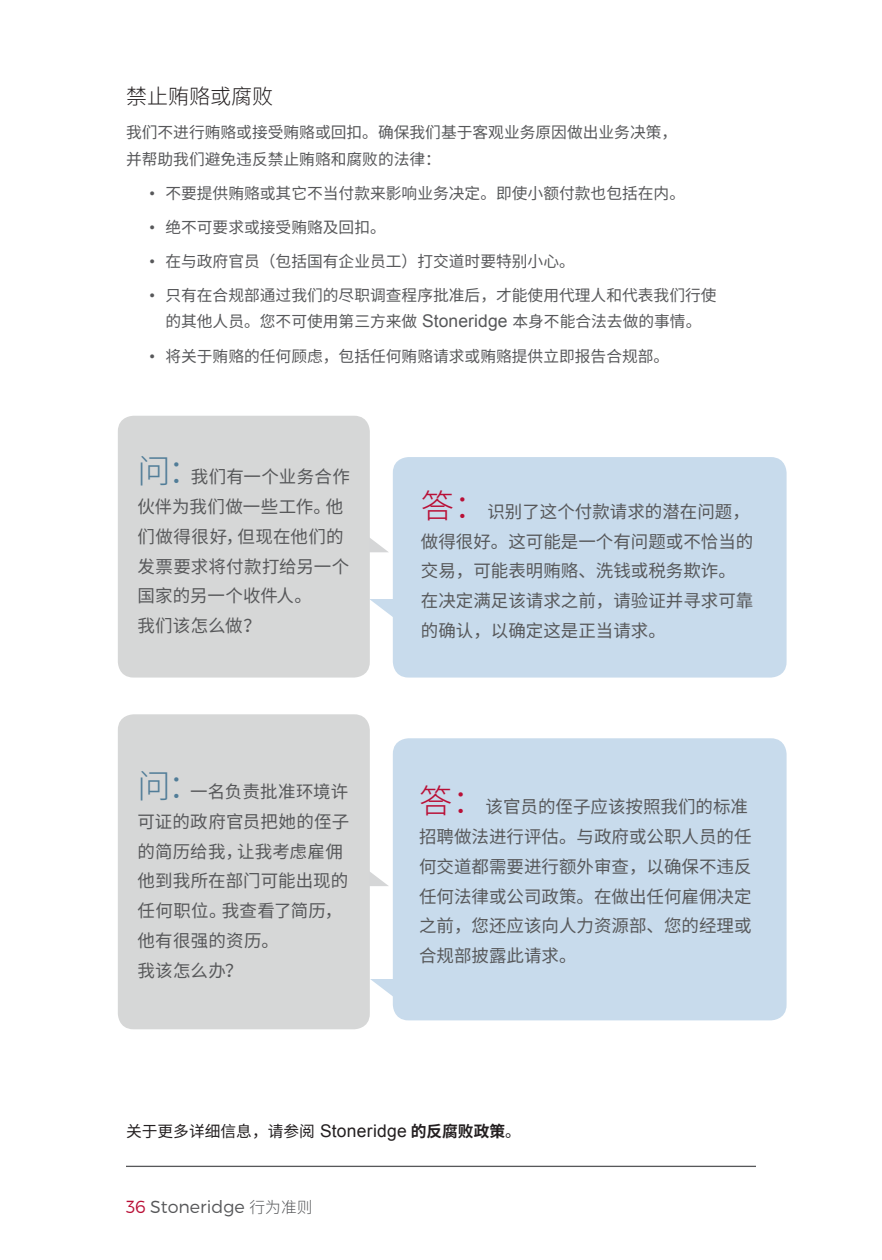
<style>
.page{position:relative;width:882px;height:1260px;background:#fff}
.page>*{position:absolute;margin:0;border:0;box-sizing:border-box;transform-origin:0 0}
.SR_Subheads_Body{font:300 21px "Noto Sans CJ Ksc";color:#231f20}
.SR_Respuesta{font:17.5px/29.8px "Noto Sans CJ Ksc";color:#57585a}
.SR_Pregunta{font:17.5px/29.8px "Noto Sans CJ Ksc";letter-spacing:.015em;color:#57585a}
.t1{font:300 17.5px "Montserrat";color:#57585a}
.BodyText1_9pts{font:15.75px/26.2px "Noto Sans CJ Ksc";color:#57585a}
.BodyText1_9pts-2{font:15.75px "Noto Sans CJ Ksc";color:#231f20}
.s1{font-family:"Arial"}
.s2{font-family:"Arial";font-size:17.5px}
.s3{font-weight:300;font-size:33.25px;color:#517d98}
.s4{font-weight:300;font-size:33.25px;color:#b90f36}
.s5{font-weight:700}
.s6{color:#b90f36}
.s7{font-family:"Noto Sans CJ Ksc";font-size:15.75px}
</style>
<div class="page">
<hr style="left:126px;top:1166px;width:630px;height:1px;background:#57585a">
<svg style="left:370px;top:538px;width:18px;height:14px"></svg>
<div style="left:118px;top:416px;width:252px;height:262px;background:#d6d7d7;border-radius:16px"></div>
<svg style="left:370px;top:599px;width:23px;height:19px"></svg>
<div style="left:393px;top:457px;width:394px;height:221px;background:#c8dbec;border-radius:16px"></div>
<svg style="left:370px;top:872px;width:18px;height:14px"></svg>
<div style="left:118px;top:714px;width:252px;height:315px;background:#d6d7d7;border-radius:16px"></div>
<svg style="left:370px;top:979px;width:32px;height:40px"></svg>
<div style="left:393px;top:738px;width:394px;height:282px;background:#c8dbec;border-radius:16px"></div>
<p class="SR_Subheads_Body" style="left:126px;top:85px;width:148px">禁止贿赂或腐败</p>
<p class="BodyText1_9pts" style="left:126px;top:120px;width:553px">我们不进行贿赂或接受贿赂或回扣。确保我们基于客观业务原因做出业务决策，并帮助我们避免违反禁止贿赂和腐败的法律：</p>
<p class="BodyText1_9pts" style="left:150px;top:180px;width:537px"><span class="s1">•</span> 不要提供贿赂或其它不当付款来影响业务决定。即使小额付款也包括在内。</p>
<p class="BodyText1_9pts" style="left:150px;top:214px;width:238px"><span class="s1">•</span> 绝不可要求或接受贿赂及回扣。</p>
<p class="BodyText1_9pts" style="left:150px;top:248px;width:427px"><span class="s1">•</span> 在与政府官员（包括国有企业员工）打交道时要特别小心。</p>
<p class="BodyText1_9pts" style="left:150px;top:283px;width:568px;text-align:center"><span class="s1">•</span> 只有在合规部通过我们的尽职调查程序批准后，才能使用代理人和代表我们行使的其他人员。您不可使用第三方来做 <span class="s2">Stoneridge</span> 本身不能合法去做的事情。</p>
<p class="BodyText1_9pts" style="left:150px;top:343px;width:521px"><span class="s1">•</span> 将关于贿赂的任何顾虑，包括任何贿赂请求或贿赂提供立即报告合规部。</p>
<p class="SR_Pregunta" style="left:137px;top:462px;width:214px"><span class="s3">问：</span>我们有一个业务合作伙伴为我们做一些工作。他们做得很好，但现在他们的发票要求将付款打给另一个国家的另一个收件人。<br>我们该怎么做？</p>
<p class="SR_Pregunta" style="left:137px;top:777px;width:213px"><span class="s3">问：</span>一名负责批准环境许可证的政府官员把她的侄子的简历给我，让我考虑雇佣他到我所在部门可能出现的任何职位。我查看了简历，他有很强的资历。<br>我该怎么办？</p>
<p class="SR_Respuesta" style="left:421px;top:497px;width:334px"><span class="s4">答：</span>识别了这个付款请求的潜在问题，做得很好。这可能是一个有问题或不恰当的交易，可能表明贿赂、洗钱或税务欺诈。在决定满足该请求之前，请验证并寻求可靠的确认，以确定这是正当请求。</p>
<p class="SR_Respuesta" style="left:419px;top:793px;width:334px"><span class="s4">答：</span>该官员的侄子应该按照我们的标准招聘做法进行评估。与政府或公职人员的任何交道都需要进行额外审查，以确保不违反任何法律或公司政策。在做出任何雇佣决定之前，您还应该向人力资源部、您的经理或合规部披露此请求。</p>
<p class="BodyText1_9pts-2" style="left:126px;top:1122px;width:396px">关于更多详细信息，请参阅 <span class="s2">Stoneridge</span> <span class="s5">的反腐败政策</span>。</p>
<p class="t1" style="left:126px;top:1196px;width:188px"><span class="s6">36</span> Stoneridge <span class="s7">行为准则</span></p>
</div>
